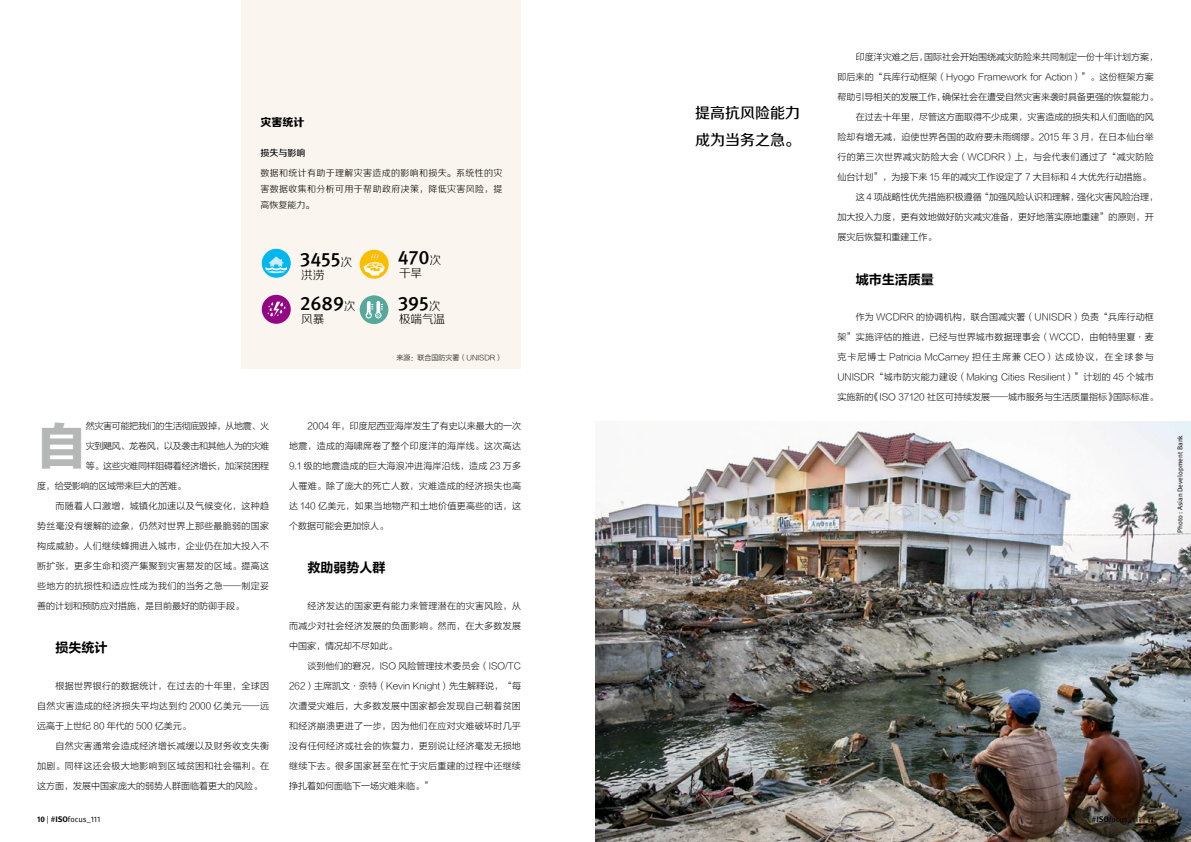
<style>
.page{position:relative;width:1191px;height:842px;background:#fff}
.page>*{position:absolute;margin:0;border:0;box-sizing:border-box;transform-origin:0 0}
.t1{font:49px "FZLTTHK GBK1 0";color:#b5b6b6}
.t2{font:500 19.5px "Meta Pro";letter-spacing:-.01em;color:#000}
.t3{font:15px/27px "FZZZHUNHK GBK1 0";color:#000}
.t4{font:13px "FZLTCHK GBK1 0";color:#000}
.t5{font:11.7px "FZZXHK GBK1 0";letter-spacing:-.015em;color:#000}
.t6{font:11px "FZZDHK GBK1 0";color:#000}
.t7{font:9px "FZLTXHK GBK1 0";letter-spacing:.01em;color:#000}
.t8{font:9px "FZLTXHK GBK1 0";letter-spacing:.035em;color:#000}
.t9{font:9px "FZLTXHK GBK1 0";letter-spacing:-.03em;color:#000}
.t10{font:9px "FZLTXHK GBK1 0";letter-spacing:.03em;color:#000}
.t11{font:9px/16px "FZZXHK GBK1 0";letter-spacing:.04em;color:#000;text-align:justify}
.t12{font:9px "FZLTXHK GBK1 0";letter-spacing:.04em;color:#000}
.t13{font:9px "FZLTXHK GBK1 0";letter-spacing:.045em;color:#000}
.t14{font:9px "FZZZHUNHK GBK1 0";color:#000}
.t15{font:8px "Meta Pro Norm";color:#000}
.t16{font:7px "Meta Pro Norm";color:#000}
.t17{font:7px "FZLTXHK GBK1 0";color:#000}
.s1{font-family:"FZZXHK GBK1 0";font-weight:400;font-size:11.7px}
.s2{font-family:"Meta Pro";font-weight:700}
</style>
<div class="page">
<div style="left:242px;top:0;width:279px;height:368px;background:#faf6ef"></div>
<svg style="left:262px;top:249px;width:29px;height:29px"></svg>
<svg style="left:264px;top:256px;width:25px;height:17px"></svg>
<div style="left:262px;top:295px;width:29px;height:29px;background:#920783;border-radius:14px"></div>
<svg style="left:267px;top:302px;width:18px;height:15px"></svg>
<div style="left:360px;top:295px;width:28px;height:29px;background:#56a89b;border-radius:50%"></div>
<svg style="left:365px;top:301px;width:18px;height:17px"></svg>
<svg style="left:360px;top:250px;width:29px;height:29px"></svg>
<svg style="left:363px;top:253px;width:22px;height:23px"></svg>
<img style="left:595px;top:421px;width:596px;height:421px">
<p class="t6" style="left:260px;top:116px;width:45px">灾害统计</p>
<p class="t14" style="left:260px;top:148px;width:46px">损失与影响</p>
<p class="t11" style="left:260px;top:165px;width:243px">数据和统计有助于理解灾害造成的影响和损失。系统性的灾害数据收集和分析可用于帮助政府决策，降低灾害风险，提高恢复能力。</p>
<h2 class="t2" style="left:300px;top:244px;width:54px">3455<span class="s1">次</span></h2>
<p class="t5" style="left:301px;top:268px;width:25px">洪涝</p>
<h2 class="t2" style="left:300px;top:288px;width:57px">2689<span class="s1">次</span></h2>
<p class="t5" style="left:301px;top:312px;width:25px">风暴</p>
<h2 class="t2" style="left:398px;top:242px;width:45px">470<span class="s1">次</span></h2>
<p class="t5" style="left:399px;top:267px;width:25px">干旱</p>
<h2 class="t2" style="left:398px;top:288px;width:44px">395<span class="s1">次</span></h2>
<p class="t5" style="left:399px;top:312px;width:48px">极端气温</p>
<p class="t17" style="left:396px;top:354px;width:108px">来源：联合国防灾署（UNISDR）</p>
<h1 class="t1" style="left:37px;top:419px;width:50px">自</h1>
<p class="t9" style="left:86px;top:421px;width:185px">然灾害可能把我们的生活彻底毁掉，从地震、火</p>
<p class="t9" style="left:86px;top:441px;width:185px">灾到飓风、龙卷风，以及袭击和其他人为的灾难</p>
<p class="t9" style="left:86px;top:461px;width:185px">等。这些灾难同样阻碍着经济增长，加深贫困程</p>
<p class="t9" style="left:37px;top:481px;width:150px">度，给受影响的区域带来巨大的苦难。</p>
<p class="t8" style="left:56px;top:501px;width:215px">而随着人口激增，城镇化加速以及气候变化，这种趋</p>
<p class="t8" style="left:37px;top:521px;width:233px">势丝毫没有缓解的迹象，仍然对世界上那些最脆弱的国家</p>
<p class="t8" style="left:37px;top:541px;width:233px">构成威胁。人们继续蜂拥进入城市，企业仍在加大投入不</p>
<p class="t8" style="left:37px;top:561px;width:233px">断扩张，更多生命和资产集聚到灾害易发的区域。提高这</p>
<p class="t8" style="left:37px;top:581px;width:233px">些地方的抗损性和适应性成为我们的当务之急——制定妥</p>
<p class="t7" style="left:37px;top:601px;width:208px">善的计划和预防应对措施，是目前最好的防御手段。</p>
<h3 class="t4" style="left:56px;top:640px;width:53px">损失统计</h3>
<p class="t8" style="left:56px;top:681px;width:215px">根据世界银行的数据统计，在过去的十年里，全球因</p>
<p class="t13" style="left:37px;top:701px;width:233px">自然灾害造成的经济损失平均达到约 2000 亿美元——远</p>
<p class="t7" style="left:37px;top:721px;width:155px">远高于上世纪 80 年代的 500 亿美元。</p>
<p class="t8" style="left:56px;top:741px;width:215px">自然灾害通常会造成经济增长减缓以及财务收支失衡</p>
<p class="t8" style="left:37px;top:761px;width:233px">加剧。同样这还会极大地影响到区域贫困和社会福利。在</p>
<p class="t7" style="left:37px;top:781px;width:227px">这方面，发展中国家庞大的弱势人群面临着更大的风险。</p>
<p class="t7" style="left:307px;top:421px;width:215px">2004 年，印度尼西亚海岸发生了有史以来最大的一次</p>
<p class="t8" style="left:289px;top:441px;width:233px">地震，造成的海啸席卷了整个印度洋的海岸线。这次高达</p>
<p class="t7" style="left:289px;top:461px;width:233px">9.1 级的地震造成的巨大海浪冲进海岸沿线，造成 23 万多</p>
<p class="t8" style="left:289px;top:481px;width:233px">人罹难。除了庞大的死亡人数，灾难造成的经济损失也高</p>
<p class="t10" style="left:289px;top:501px;width:233px">达 140 亿美元，如果当地物产和土地价值更高些的话，这</p>
<p class="t7" style="left:289px;top:521px;width:100px">个数据可能会更加惊人。</p>
<h3 class="t4" style="left:307px;top:560px;width:79px">救助弱势人群</h3>
<p class="t8" style="left:307px;top:601px;width:215px">经济发达的国家更有能力来管理潜在的灾害风险，从</p>
<p class="t8" style="left:289px;top:621px;width:233px">而减少对社会经济发展的负面影响。然而，在大多数发展</p>
<p class="t7" style="left:289px;top:641px;width:109px">中国家，情况却不尽如此。</p>
<p class="t7" style="left:307px;top:661px;width:215px">谈到他们的窘况，ISO 风险管理技术委员会（ISO/TC</p>
<p class="t7" style="left:289px;top:681px;width:233px">262）主席凯文·奈特（Kevin Knight）先生解释说，“每</p>
<p class="t8" style="left:289px;top:701px;width:233px">次遭受灾难后，大多数发展中国家都会发现自己朝着贫困</p>
<p class="t8" style="left:289px;top:721px;width:233px">和经济崩溃更进了一步，因为他们在应对灾难破坏时几乎</p>
<p class="t8" style="left:289px;top:741px;width:233px">没有任何经济或社会的恢复力，更别说让经济毫发无损地</p>
<p class="t8" style="left:289px;top:761px;width:233px">继续下去。很多国家甚至在忙于灾后重建的过程中还继续</p>
<p class="t7" style="left:289px;top:781px;width:145px">挣扎着如何面临下一场灾难来临。”</p>
<h3 class="t3" style="left:695px;top:100px;width:106px">提高抗风险能力成为当务之急。</h3>
<p class="t7" style="left:856px;top:52px;width:304px">印度洋灾难之后，国际社会开始围绕减灾防险来共同制定一份十年计划方案，</p>
<p class="t7" style="left:837px;top:72px;width:318px">即后来的“兵库行动框架（Hyogo Framework for Action）”。这份框架方案</p>
<p class="t7" style="left:837px;top:92px;width:322px">帮助引导相关的发展工作，确保社会在遭受自然灾害来袭时具备更强的恢复能力。</p>
<p class="t7" style="left:856px;top:112px;width:299px">在过去十年里，尽管这方面取得不少成果，灾害造成的损失和人们面临的风</p>
<p class="t7" style="left:837px;top:132px;width:318px">险却有增无减，迫使世界各国的政府要未雨绸缪。2015 年 3 月，在日本仙台举</p>
<p class="t12" style="left:837px;top:152px;width:318px">行的第三次世界减灾防险大会（WCDRR）上，与会代表们通过了“减灾防险</p>
<p class="t7" style="left:837px;top:172px;width:315px">仙台计划”，为接下来 15 年的减灾工作设定了 7 大目标和 4 大优先行动措施。</p>
<p class="t7" style="left:856px;top:192px;width:304px">这 4 项战略性优先措施积极遵循“加强风险认识和理解，强化灾害风险治理，</p>
<p class="t7" style="left:837px;top:212px;width:318px">加大投入力度，更有效地做好防灾减灾准备，更好地落实原地重建”的原则，开</p>
<p class="t7" style="left:837px;top:232px;width:100px">展灾后恢复和重建工作。</p>
<h3 class="t4" style="left:856px;top:272px;width:79px">城市生活质量</h3>
<p class="t7" style="left:856px;top:312px;width:299px">作为 WCDRR 的协调机构，联合国减灾署（UNISDR）负责“兵库行动框</p>
<p class="t10" style="left:837px;top:332px;width:318px">架”实施评估的推进，已经与世界城市数据理事会（WCCD，由帕特里夏·麦</p>
<p class="t7" style="left:837px;top:352px;width:318px">克卡尼博士 Patricia McCarney 担任主席兼 CEO）达成协议，在全球参与</p>
<p class="t7" style="left:837px;top:372px;width:318px">UNISDR“城市防灾能力建设（Making Cities Resilient）”计划的 45 个城市</p>
<p class="t7" style="left:837px;top:392px;width:322px">实施新的《ISO 37120 社区可持续发展——城市服务与生活质量指标》国际标准。</p>
<p class="t15" style="left:37px;top:813px;width:65px"><span class="s2">10</span> | #<span class="s2">ISO</span>focus_111</p>
<p class="t15" style="left:1091px;top:813px;width:63px">#<span class="s2">ISO</span>focus_111 | <span class="s2">11</span></p>
<p class="t16" style="left:1174px;top:533px;width:99px;rotate:-90deg">Photo: Asian Development Bank</p>
</div>
